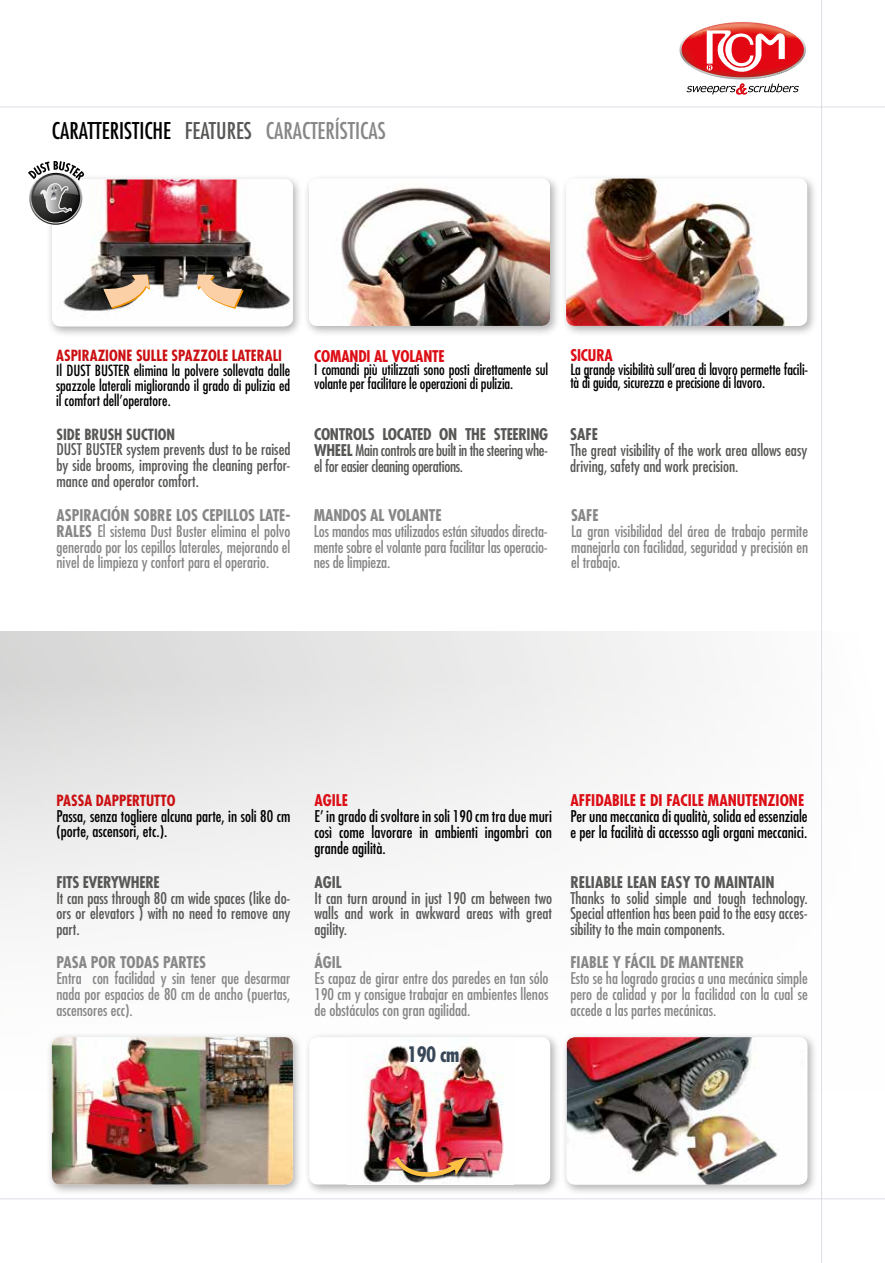
<style>
.page{position:relative;width:885px;height:1263px;background:#fff}
.page>*{position:absolute;margin:0;border:0;box-sizing:border-box;transform-origin:0 0}
.t1{font:condensed 22.5px "Futura Std";color:#000}
.t2{font:700 condensed 20.7px "Futura Std";color:#384758}
.t3{font:condensed 15.75px/15.8px "Futura Std";color:#878787;text-align:justify}
.t4{font:condensed 15.75px/15.8px "Futura Std";color:#575756;text-align:justify}
.t5{font:condensed 15.75px/15.8px "Futura Std";color:#000}
.t6{font:700 condensed 15.75px "Futura Std";color:#878787}
.t7{font:700 condensed 15.75px "Futura Std";color:#dc0d15}
.t8{font:700 condensed 15.75px "Futura Std";color:#575756}
.t9{font:700 condensed 15.75px "Futura Std";letter-spacing:-.02em;color:#575756}
.t10{font:condensed 15px/13.5px "Futura Std";letter-spacing:-.01em;color:#000}
.t11{font:700 condensed 15px "Futura Std";color:#cb1013}
.t12{font:700 condensed 15px "Futura Std";color:#575756}
.s1{color:#575756}
.s2{color:#878787}
.s3{font-weight:700}
</style>
<div class="page">
<svg style="left:0;top:631px;width:884px;height:569px"></svg>
<hr style="left:0;top:107px;width:884px;height:1px;background:#dbdee5">
<hr style="left:0;top:1198px;width:884px;height:1px;background:#dbdee5">
<hr style="left:821px;top:0;width:1px;height:1263px;background:#dbdee5">
<svg style="left:679px;top:22px;width:124px;height:73px"></svg>
<div style="left:303px;top:174px;width:257px;height:163px;background:#000;opacity:.31"></div>
<img style="left:309px;top:179px;width:241px;height:147px">
<div style="left:560px;top:174px;width:257px;height:163px;background:#000;opacity:.31"></div>
<img style="left:566px;top:179px;width:241px;height:147px">
<div style="left:46px;top:1032px;width:257px;height:164px;background:#000;opacity:.31"></div>
<img style="left:52px;top:1037px;width:241px;height:147px">
<div style="left:303px;top:1032px;width:257px;height:164px;background:#000;opacity:.31"></div>
<div style="left:309px;top:1037px;width:241px;height:147px;background:#fff;border-radius:9px"></div>
<img style="left:363px;top:1045px;width:141px;height:139px">
<div style="left:561px;top:1032px;width:257px;height:164px;background:#000;opacity:.31"></div>
<img style="left:566px;top:1037px;width:239px;height:147px">
<div style="left:46px;top:174px;width:257px;height:164px;background:#000;opacity:.31"></div>
<img style="left:56px;top:179px;width:236px;height:147px">
<svg style="left:29px;top:172px;width:53px;height:53px"></svg>
<svg style="left:31px;top:174px;width:49px;height:49px"></svg>
<svg style="left:28px;top:161px;width:57px;height:53px"></svg>
<svg style="left:196px;top:274px;width:47px;height:35px"></svg>
<svg style="left:103px;top:274px;width:47px;height:35px"></svg>
<div style="left:395px;top:1157px;width:76px;height:23px;background:#000;opacity:.75"></div>
<img style="left:390px;top:1152px;width:77px;height:26px">
<h1 class="t1" style="left:52px;top:117px;width:335px">CARATTERISTICHE <span class="s1">FEATURES</span> <span class="s2">CARACTERÍSTICAS</span></h1>
<p class="t11" style="left:56px;top:346px;width:227px">ASPIRAZIONE SULLE SPAZZOLE LATERALI</p>
<p class="t10" style="left:56px;top:363px;width:235px;line-height:15px;text-align:justify">Il DUST BUSTER elimina la polvere sollevata dalle spazzole laterali migliorando il grado di pulizia ed il comfort dell’operatore.</p>
<p class="t12" style="left:56px;top:425px;width:120px">SIDE BRUSH SUCTION</p>
<p class="t4" style="left:56px;top:442px;width:235px">DUST BUSTER system prevents dust to be raised by side brooms, improving the cleaning perfor&shy;mance and operator comfort.</p>
<p class="t7" style="left:314px;top:346px;width:132px">COMANDI AL VOLANTE</p>
<p class="t10" style="left:314px;top:363px;width:235px">I comandi più utilizzati sono posti direttamente sul volante per facilitare le operazioni di pulizia.</p>
<p class="t4" style="left:314px;top:426px;width:235px"><span class="s3">CONTROLS LOCATED ON THE STEERING WHEEL</span> Main controls are built in the steering whe&shy;el for easier cleaning operations.</p>
<p class="t3" style="left:56px;top:507px;width:235px"><span class="s3">ASPIRACIÓN SOBRE LOS CEPILLOS LATE-RALES</span> El sistema Dust Buster elimina el polvo generado por los cepillos laterales, mejorando el nivel de limpieza y confort para el operario.</p>
<p class="t6" style="left:314px;top:506px;width:129px">MANDOS AL VOLANTE</p>
<p class="t3" style="left:314px;top:523px;width:235px">Los mandos mas utilizados están situados directa&shy;mente sobre el volante para facilitar las operacio&shy;nes de limpieza.</p>
<p class="t7" style="left:570px;top:345px;width:44px">SICURA</p>
<p class="t10" style="left:570px;top:362px;width:239px">La grande visibilità sull’area di lavoro permette facili&shy;tà di guida, sicurezza e precisione di lavoro.</p>
<p class="t8" style="left:570px;top:425px;width:29px">SAFE</p>
<p class="t4" style="left:570px;top:442px;width:239px">The great visibility of the work area allows easy driving, safety and work precision.</p>
<p class="t6" style="left:571px;top:506px;width:29px">SAFE</p>
<p class="t3" style="left:571px;top:523px;width:238px">La gran visibilidad del área de trabajo permite manejarla con facilidad, seguridad y precisión en el trabajo.</p>
<p class="t11" style="left:56px;top:791px;width:120px">PASSA DAPPERTUTTO</p>
<p class="t5" style="left:56px;top:808px;width:235px">Passa, senza togliere alcuna parte, in soli 80 cm (porte, ascensori, etc.).</p>
<p class="t9" style="left:56px;top:872px;width:105px">FITS EVERYWHERE</p>
<p class="t4" style="left:56px;top:890px;width:235px">It can pass through 80 cm wide spaces (like do&shy;ors or elevators ) with no need to remove any part.</p>
<p class="t6" style="left:56px;top:953px;width:151px">PASA POR TODAS PARTES</p>
<p class="t3" style="left:56px;top:970px;width:235px">Entra con facilidad y sin tener que desarmar nada por espacios de 80 cm de ancho (puertas, ascensores ecc).</p>
<p class="t7" style="left:314px;top:791px;width:35px">AGILE</p>
<p class="t5" style="left:314px;top:808px;width:239px;text-align:justify">E’ in grado di svoltare in soli 190 cm tra due muri così come lavorare in ambienti ingombri con grande agilità.</p>
<p class="t8" style="left:314px;top:872px;width:29px">AGIL</p>
<p class="t4" style="left:314px;top:890px;width:239px">It can turn around in just 190 cm between two walls and work in awkward areas with great agility.</p>
<p class="t6" style="left:314px;top:953px;width:29px">ÁGIL</p>
<p class="t3" style="left:314px;top:970px;width:235px">Es capaz de girar entre dos paredes en tan sólo 190 cm y consigue trabajar en ambientes llenos de obstáculos con gran agilidad.</p>
<h2 class="t2" style="left:407px;top:1041px;width:54px">190 cm</h2>
<p class="t7" style="left:570px;top:791px;width:235px">AFFIDABILE E DI FACILE MANUTENZIONE</p>
<p class="t5" style="left:570px;top:808px;width:239px">Per una meccanica di qualità, solida ed essenziale e per la facilità di accessso agli organi meccanici.</p>
<p class="t8" style="left:570px;top:872px;width:206px">RELIABLE LEAN EASY TO MAINTAIN</p>
<p class="t4" style="left:570px;top:890px;width:239px">Thanks to solid simple and tough technology.<br>Special attention has been paid to the easy acces&shy;sibility to the main components.</p>
<p class="t6" style="left:570px;top:953px;width:175px">FIABLE Y FÁCIL DE MANTENER</p>
<p class="t3" style="left:570px;top:970px;width:239px">Esto se ha logrado gracias a una mecánica simple pero de calidad y por la facilidad con la cual se accede a las partes mecánicas.</p>
</div>
